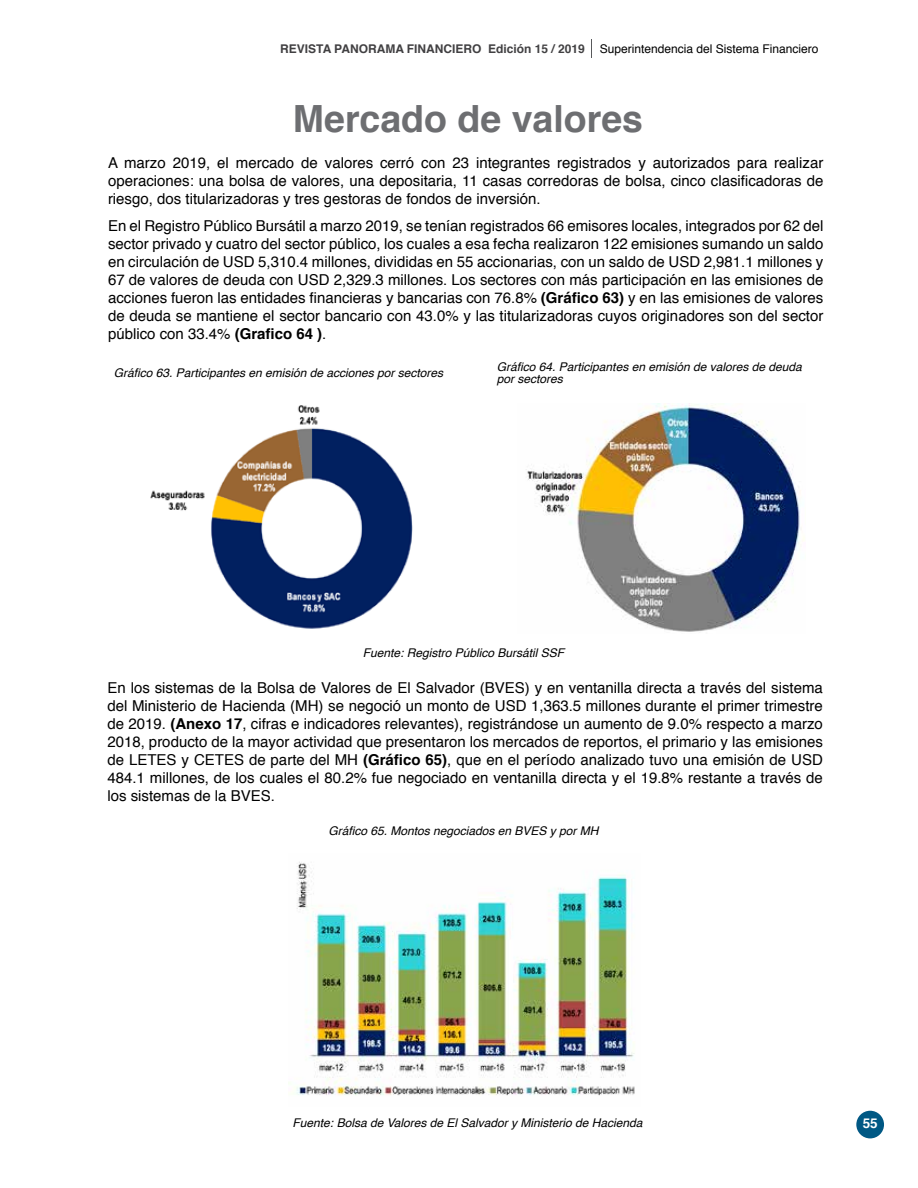
<style>
.page{position:relative;width:918px;height:1188px;background:#fff}
.page>*{position:absolute;margin:0;border:0;box-sizing:border-box;transform-origin:0 0}
.t1{font:700 37.5px "Helvetica";color:#6d6e71}
.t2{font:15px/18px "Helvetica";color:#000;text-align:justify}
.t3{font:700 13.5px "Helvetica";color:#fff}
.t4{font:italic 12px/12px "Helvetica";color:#000}
.t5{font:700 12px "Helvetica";color:#414042}
.s1{font-weight:400;color:#000}
.s2{font-weight:700}
</style>
<div class="page">
<div style="left:856px;top:1111px;width:28px;height:27px;background:#005884;border-radius:50%"></div>
<svg style="left:591px;top:39px;width:1px;height:18px"></svg>
<img style="left:150px;top:405px;width:263px;height:224px">
<img style="left:526px;top:404px;width:279px;height:228px">
<img style="left:289px;top:862px;width:346px;height:234px">
<p class="t5" style="left:280px;top:39px;width:540px">REVISTA PANORAMA FINANCIERO Edición 15 / 2019 <span class="s1">Superintendencia del Sistema Financiero</span></p>
<h1 class="t1" style="left:293px;top:88px;width:352px">Mercado de valores</h1>
<p class="t2" style="left:108px;top:155px;width:717px">A marzo 2019, el mercado de valores cerró con 23 integrantes registrados y autorizados para realizar operaciones: una bolsa de valores, una depositaria, 11 casas corredoras de bolsa, cinco clasificadoras de riesgo, dos titularizadoras y tres gestoras de fondos de inversión.</p>
<p class="t2" style="left:108px;top:217px;width:717px">En el Registro Público Bursátil a marzo 2019, se tenían registrados 66 emisores locales, integrados por 62 del sector privado y cuatro del sector público, los cuales a esa fecha realizaron 122 emisiones sumando un saldo en circulación de USD 5,310.4 millones, divididas en 55 accionarias, con un saldo de USD 2,981.1 millones y 67 de valores de deuda con USD 2,329.3 millones. Los sectores con más participación en las emisiones de acciones fueron las entidades financieras y bancarias con 76.8% <span class="s2">(Gráfico 63)</span> y en las emisiones de valores de deuda se mantiene el sector bancario con 43.0% y las titularizadoras cuyos originadores son del sector público con 33.4% <span class="s2">(Grafico 64 )</span>.</p>
<p class="t4" style="left:114px;top:367px;width:331px">Gráfico 63. Participantes en emisión de acciones por sectores</p>
<p class="t4" style="left:497px;top:361px;width:306px">Gráfico 64. Participantes en emisión de valores de deuda por sectores</p>
<p class="t4" style="left:363px;top:647px;width:203px">Fuente: Registro Público Bursátil SSF</p>
<p class="t2" style="left:107px;top:679px;width:717px">En los sistemas de la Bolsa de Valores de El Salvador (BVES) y en ventanilla directa a través del sistema del Ministerio de Hacienda (MH) se negoció un monto de USD 1,363.5 millones durante el primer trimestre de 2019. <span class="s2">(Anexo 17</span>, cifras e indicadores relevantes), registrándose un aumento de 9.0% respecto a marzo 2018, producto de la mayor actividad que presentaron los mercados de reportos, el primario y las emisiones de LETES y CETES de parte del MH <span class="s2">(Gráfico 65)</span>, que en el período analizado tuvo una emisión de USD 484.1 millones, de los cuales el 80.2% fue negociado en ventanilla directa y el 19.8% restante a través de los sistemas de la BVES.</p>
<p class="t4" style="left:328px;top:825px;width:272px">Gráfico 65. Montos negociados en BVES y por MH</p>
<p class="t4" style="left:293px;top:1117px;width:351px">Fuente: Bolsa de Valores de El Salvador y Ministerio de Hacienda</p>
<p class="t3" style="left:863px;top:1113px;width:17px">55</p>
</div>
